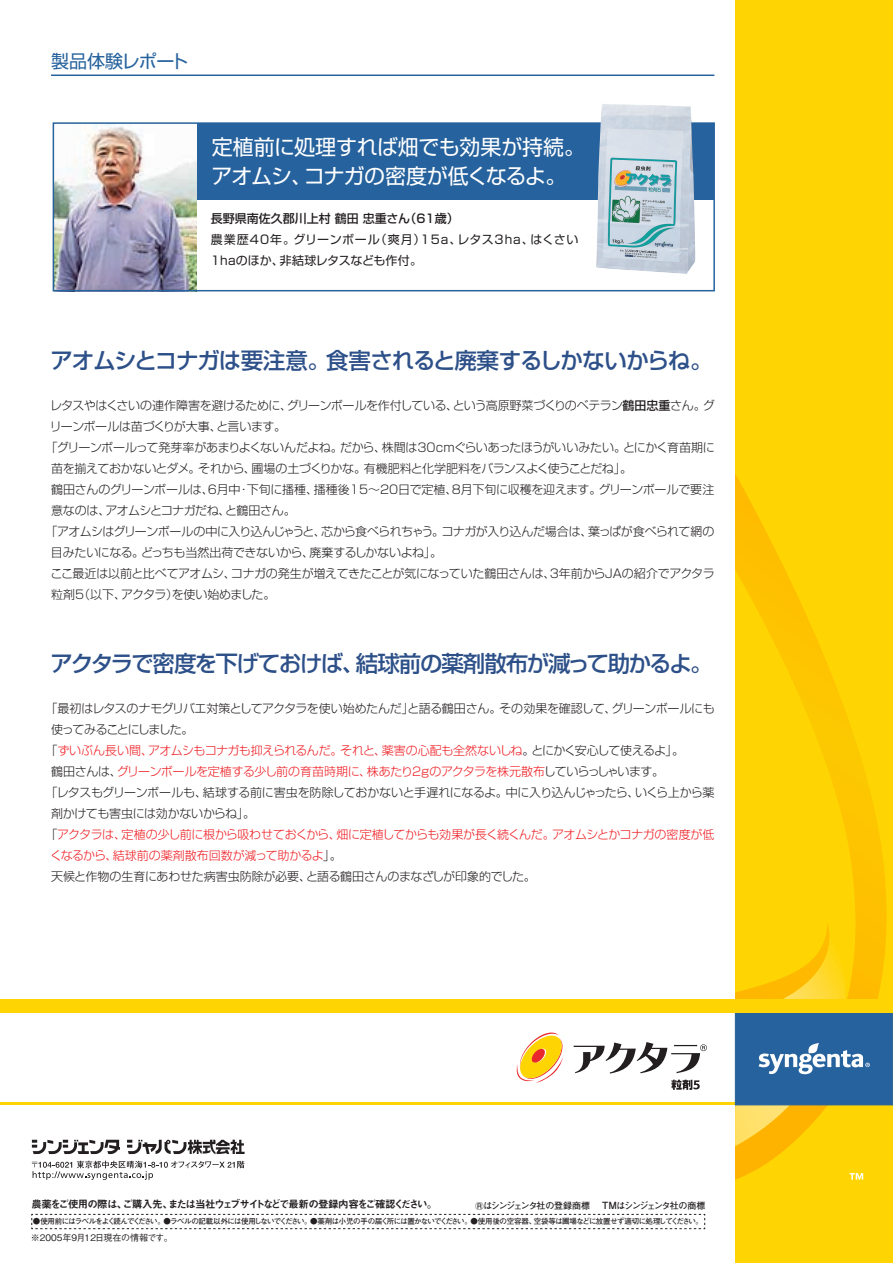
<style>
.page{position:relative;width:893px;height:1263px;background:#fff}
.page>*{position:absolute;margin:0;border:0;box-sizing:border-box;transform-origin:0 0}
.t1{font:500 22.5px "Shin Go Pro";letter-spacing:-.06em;color:#2d5089}
.t2{font:21px "Shin Go Pro";letter-spacing:-.02em;color:#fff}
.t3{font:21px "Shin Go Pro";letter-spacing:-.045em;color:#fff}
.t4{font:18px "Shin Go Pro";letter-spacing:-.02em;color:#26629d}
.t5{font:300 12px/21px "Shin Go Pro";letter-spacing:-.03em;color:#231f20}
.t6{font:300 12px/21px "Shin Go Pro";letter-spacing:-.03em;color:#ee1d23}
.t7{font:12px/21px "Shin Go Pro";letter-spacing:.02em;color:#231f20}
.t8{font:500 12px "Shin Go Pro";color:#231f20}
.t9{font:10.5px "Midashi Go Pro MB31";letter-spacing:-.105em;color:#231f20}
.t10{font:700 9px "Futo Go B101 Pro";letter-spacing:-.135em;color:#231f20}
.t11{font:500 9px "Gothic BBB Pro";letter-spacing:-.015em;color:#231f20}
.t12{font:700 7.5px "Futo Go B101 Pro";letter-spacing:-.085em;color:#231f20}
.s1{font-weight:500}
.s2{color:#231f20}
.s3{font-size:10.8px}
.s4{font-size:9.9px}
</style>
<div class="page">
<hr style="left:0;top:1102px;width:893px;height:3px;background:#fed503">
<div style="left:735px;top:0;width:158px;height:1263px;background:#fed503"></div>
<svg style="left:735px;top:474px;width:152px;height:706px"></svg>
<svg style="left:849px;top:1173px;width:14px;height:6px"></svg>
<svg style="left:32px;top:1140px;width:88px;height:14px"></svg>
<svg style="left:127px;top:1140px;width:118px;height:14px"></svg>
<svg style="left:32px;top:1161px;width:212px;height:19px"></svg>
<svg style="left:671px;top:1080px;width:29px;height:10px"></svg>
<svg style="left:574px;top:1042px;width:133px;height:32px"></svg>
<svg style="left:516px;top:1032px;width:47px;height:51px"></svg>
<div style="left:735px;top:1000px;width:158px;height:105px;background:#26629d;border:1px solid #26629d"></div>
<svg style="left:735px;top:936px;width:135px;height:210px"></svg>
<div style="left:0;top:1000px;width:893px;height:13px;background:#fed503"></div>
<svg style="left:31px;top:1214px;width:674px;height:15px"></svg>
<hr style="left:51px;top:75px;width:663px;height:1px;background:#26629d">
<div style="left:53px;top:123px;width:661px;height:77px;background:#26629d"></div>
<img style="left:56px;top:125px;width:140px;height:163px">
<div style="left:53px;top:122px;width:662px;height:169px;border:2px solid #26629d"></div>
<img style="left:596px;top:104px;width:99px;height:170px">
<p class="t4" style="left:51px;top:47px;width:139px">製品体験レポート</p>
<p class="t2" style="left:212px;top:130px;width:375px">定植前に処理すれば畑でも効果が持続。</p>
<p class="t3" style="left:211px;top:159px;width:356px">アオムシ、コナガの密度が低くなるよ。</p>
<p class="t8" style="left:211px;top:209px;width:249px">長野県南佐久郡川上村 鶴田 忠重さん（61歳）</p>
<p class="t7" style="left:211px;top:228px;width:369px">農業歴40年。グリーンボール（爽月）15a、レタス3ha、はくさい<br>1haのほか、非結球レタスなども作付。</p>
<p class="t1" style="left:51px;top:341px;width:663px">アオムシとコナガは要注意。食害されると廃棄するしかないからね。</p>
<p class="t5" style="left:50px;top:394px;width:666px">レタスやはくさいの連作障害を避けるために、グリーンボールを作付している、という高原野菜づくりのベテラン<span class="s1">鶴田忠重</span>さん。グリーンボールは苗づくりが大事、と言います。</p>
<p class="t5" style="left:51px;top:436px;width:665px;text-indent:-6px">「グリーンボールって発芽率があまりよくないんだよね。だから、株間は30cmぐらいあったほうがいいみたい。とにかく育苗期に苗を揃えておかないとダメ。それから、圃場の土づくりかな。有機肥料と化学肥料をバランスよく使うことだね」。</p>
<p class="t5" style="left:51px;top:478px;width:665px">鶴田さんのグリーンボールは、6月中・下旬に播種、播種後15～20日で定植、8月下旬に収穫を迎えます。グリーンボールで要注意なのは、アオムシとコナガだね、と鶴田さん。</p>
<p class="t5" style="left:51px;top:520px;width:665px;text-indent:-5px">「アオムシはグリーンボールの中に入り込んじゃうと、芯から食べられちゃう。コナガが入り込んだ場合は、葉っぱが食べられて網の目みたいになる。どっちも当然出荷できないから、廃棄するしかないよね」。</p>
<p class="t5" style="left:50px;top:562px;width:666px">ここ最近は以前と比べてアオムシ、コナガの発生が増えてきたことが気になっていた鶴田さんは、3年前からJAの紹介でアクタラ粒剤5（以下、アクタラ）を使い始めました。</p>
<p class="t1" style="left:51px;top:644px;width:663px">アクタラで密度を下げておけば、結球前の薬剤散布が減って助かるよ。</p>
<p class="t5" style="left:51px;top:697px;width:665px;text-indent:-6px">「最初はレタスのナモグリバエ対策としてアクタラを使い始めたんだ」と語る鶴田さん。その効果を確認して、グリーンボールにも使ってみることにしました。</p>
<p class="t6" style="left:45px;top:739px;width:640px"><span class="s2">「</span>ずいぶん長い間、アオムシもコナガも抑えられるんだ。それと、薬害の心配も全然ないしね<span class="s2">。とにかく安心して使えるよ」。</span></p>
<p class="t6" style="left:51px;top:760px;width:615px"><span class="s2">鶴田さんは、</span>グリーンボールを定植する少し前の育苗時期に、株あたり2gのアクタラを株元散布<span class="s2">していらっしゃいます。</span></p>
<p class="t5" style="left:51px;top:781px;width:665px;text-indent:-6px">「レタスもグリーンボールも、結球する前に害虫を防除しておかないと手遅れになるよ。中に入り込んじゃったら、いくら上から薬剤かけても害虫には効かないからね」。</p>
<p class="t6" style="left:50px;top:823px;width:666px;text-indent:-5px"><span class="s2">「</span>アクタラは、定植の少し前に根から吸わせておくから、畑に定植してからも効果が長く続くんだ。アオムシとかコナガの密度が低くなるから、結球前の薬剤散布回数が減って助かるよ<span class="s2">」。</span></p>
<p class="t5" style="left:51px;top:865px;width:486px">天候と作物の生育にあわせた病害虫防除が必要、と語る鶴田さんのまなざしが印象的でした。</p>
<p class="t9" style="left:31px;top:1196px;width:407px">農薬をご使用の際は、ご購入先、または当社ウェブサイトなどで最新の登録内容をご確認ください。</p>
<p class="t10" style="left:475px;top:1198px;width:232px"><span class="s3">®</span>はシンジェンタ社の登録商標 <span class="s4">TM</span>はシンジェンタ社の商標</p>
<p class="t12" style="left:33px;top:1215px;width:671px">●使用前にはラベルをよく読んでください。●ラベルの記載以外には使用しないでください。●薬剤は小児の手の届く所には置かないでください。●使用後の空容器、空袋等は圃場などに放置せず適切に処理してください。</p>
<p class="t11" style="left:31px;top:1230px;width:143px">※2005年9月12日現在の情報です。</p>
</div>
